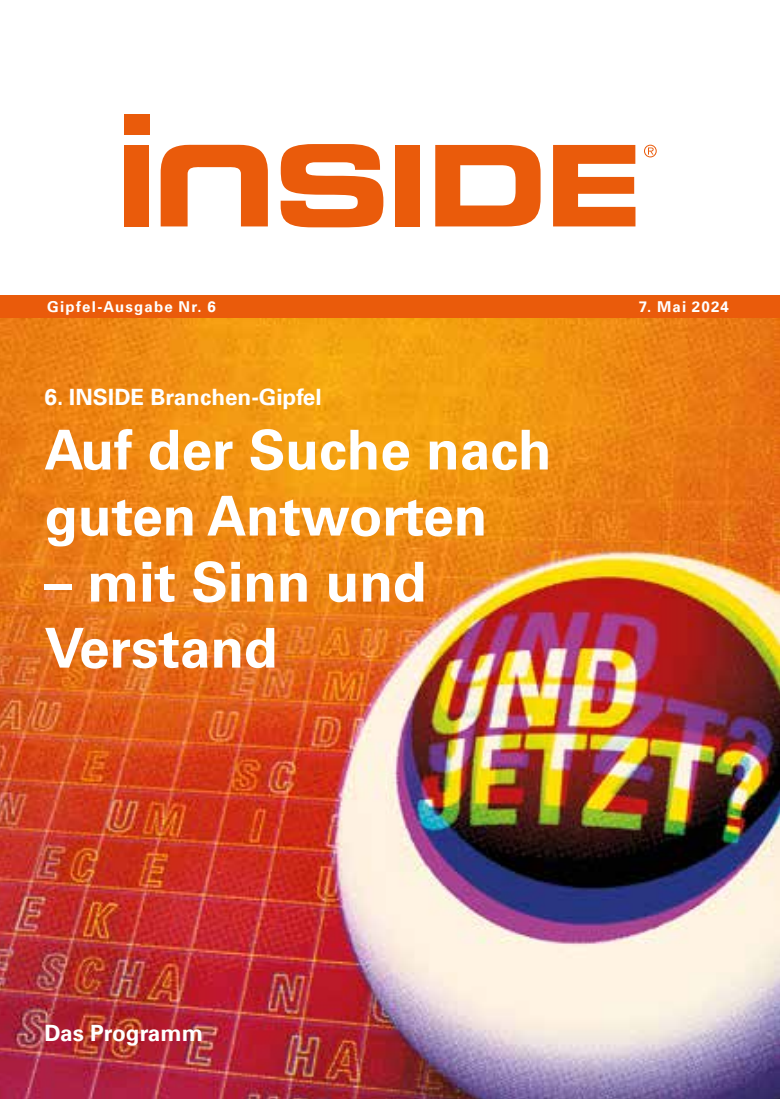
<style>
.page{position:relative;width:780px;height:1099px;background:#fff}
.page>*{position:absolute;margin:0;border:0;box-sizing:border-box;transform-origin:0 0}
.t1{font:700 55px/66px "Univers Com 65";color:#fff}
.t2{font:700 22.5px "Univers Com 65";color:#fff}
.t3{font:700 15px "Univers Com 65";letter-spacing:.08em;color:#fff}
</style>
<div class="page">
<img style="left:0;top:317px;width:780px;height:781px">
<svg style="left:644px;top:145px;width:12px;height:12px"></svg>
<svg style="left:435px;top:145px;width:105px;height:81px"></svg>
<div style="left:124px;top:145px;width:25px;height:81px;background:#ea5b0b"></div>
<div style="left:395px;top:145px;width:25px;height:81px;background:#ea5b0b"></div>
<svg style="left:553px;top:145px;width:82px;height:81px"></svg>
<svg style="left:280px;top:144px;width:103px;height:83px"></svg>
<div style="left:124px;top:114px;width:25px;height:21px;background:#ea5b0b"></div>
<svg style="left:161px;top:144px;width:107px;height:82px"></svg>
<div style="left:0;top:295px;width:780px;height:22px;background:#ea5b0b"></div>
<p class="t3" style="left:47px;top:297px;width:170px">Gipfel-Ausgabe Nr. 6</p>
<p class="t3" style="left:639px;top:297px;width:91px">7. Mai 2024</p>
<p class="t2" style="left:44px;top:383px;width:279px">6. INSIDE Branchen-Gipfel</p>
<p class="t1" style="left:44px;top:417px;width:508px">Auf der Suche nach guten Antworten</p>
<p class="t1" style="left:44px;top:549px;width:383px">– mit Sinn und<br>Verstand</p>
<p class="t2" style="left:44px;top:1019px;width:160px">Das Programm</p>
</div>
